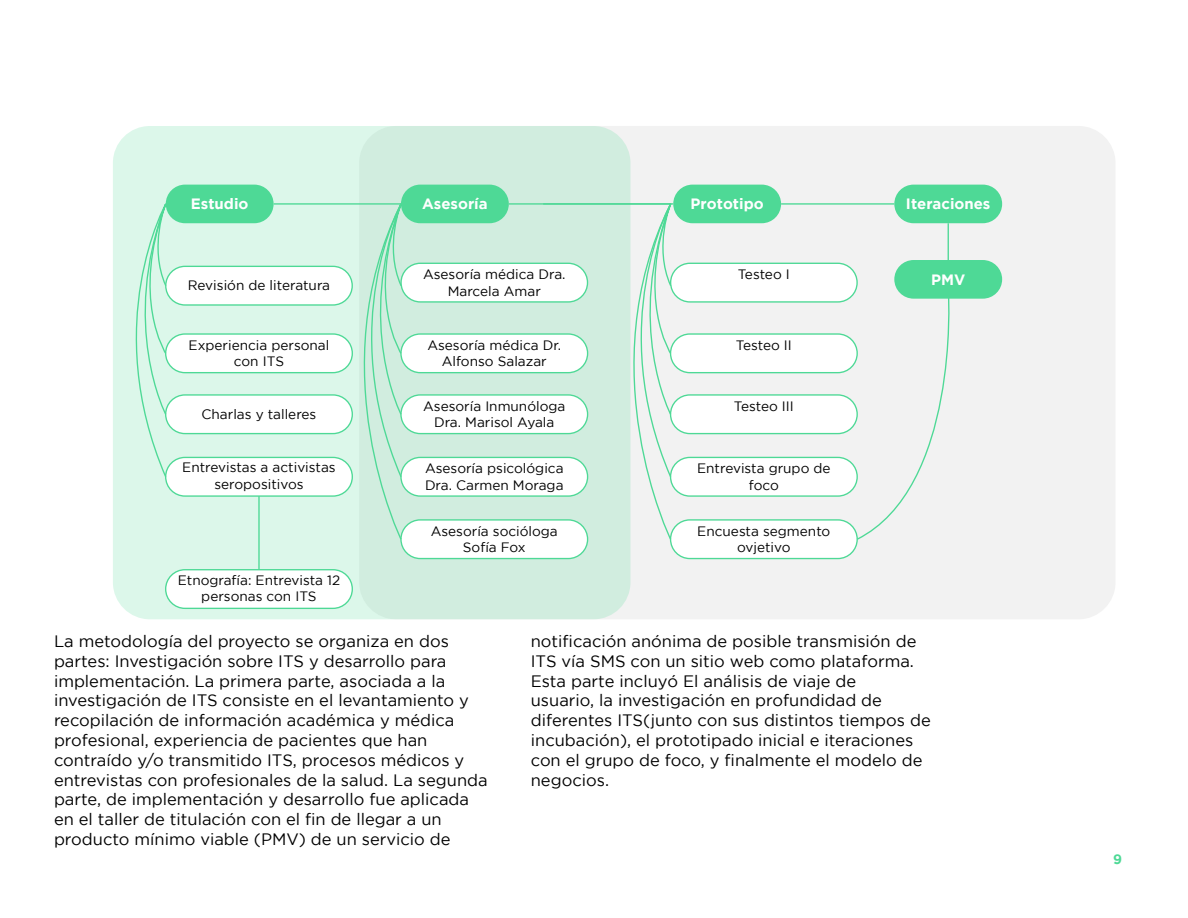
<style>
.page{position:relative;width:1188px;height:918px;background:#fff}
.page>*{position:absolute;margin:0;border:0;box-sizing:border-box;transform-origin:0 0}
.t1{font:16.5px/19.8px "Gotham";color:#000}
.t2{font:700 15px "Gotham";color:#fff}
.t3{font:13.65px/16.4px "Gotham";color:#000;text-align:center}
.t4{font:700 13.5px "Gotham";color:#4ed996}
</style>
<div class="page">
<div style="left:359px;top:126px;width:757px;height:493px;background:#f2f2f2;border-radius:37px"></div>
<div style="left:113px;top:126px;width:517px;height:493px;background:#d1eddf;border-radius:37px"></div>
<div style="left:166px;top:185px;width:108px;height:38px;background:#4ed996;border-radius:19px"></div>
<div style="left:166px;top:266px;width:186px;height:39px;background:#fff;border-radius:19px"></div>
<div style="left:165px;top:266px;width:188px;height:40px;border:1px solid #4ed996;border-radius:19px"></div>
<div style="left:166px;top:334px;width:186px;height:39px;background:#fff;border-radius:19px"></div>
<div style="left:165px;top:333px;width:188px;height:40px;border:1px solid #4ed996;border-radius:19px"></div>
<div style="left:166px;top:395px;width:186px;height:39px;background:#fff;border-radius:19px"></div>
<div style="left:165px;top:394px;width:188px;height:40px;border:1px solid #4ed996;border-radius:19px"></div>
<div style="left:166px;top:457px;width:186px;height:39px;background:#fff;border-radius:19px"></div>
<div style="left:165px;top:457px;width:188px;height:40px;border:1px solid #4ed996;border-radius:19px"></div>
<div style="left:401px;top:185px;width:108px;height:38px;background:#4ed996;border-radius:19px"></div>
<div style="left:673px;top:185px;width:108px;height:38px;background:#4ed996;border-radius:19px"></div>
<div style="left:894px;top:185px;width:108px;height:38px;background:#4ed996;border-radius:19px"></div>
<div style="left:894px;top:260px;width:108px;height:39px;background:#4ed996;border-radius:19px"></div>
<div style="left:166px;top:570px;width:186px;height:38px;background:#fff;border-radius:19px"></div>
<div style="left:165px;top:569px;width:188px;height:40px;border:1px solid #4ed996;border-radius:19px"></div>
<div style="left:401px;top:263px;width:187px;height:39px;background:#fff;border-radius:19px"></div>
<div style="left:400px;top:263px;width:188px;height:40px;border:1px solid #4ed996;border-radius:19px"></div>
<div style="left:401px;top:334px;width:187px;height:39px;background:#fff;border-radius:19px"></div>
<div style="left:400px;top:333px;width:188px;height:40px;border:1px solid #4ed996;border-radius:19px"></div>
<div style="left:401px;top:395px;width:187px;height:39px;background:#fff;border-radius:19px"></div>
<div style="left:400px;top:394px;width:188px;height:40px;border:1px solid #4ed996;border-radius:19px"></div>
<div style="left:401px;top:457px;width:187px;height:39px;background:#fff;border-radius:19px"></div>
<div style="left:400px;top:457px;width:188px;height:40px;border:1px solid #4ed996;border-radius:19px"></div>
<div style="left:401px;top:520px;width:187px;height:39px;background:#fff;border-radius:19px"></div>
<div style="left:400px;top:519px;width:188px;height:40px;border:1px solid #4ed996;border-radius:19px"></div>
<svg style="left:113px;top:204px;width:55px;height:275px"></svg>
<svg style="left:272px;top:203px;width:131px;height:338px"></svg>
<div style="left:671px;top:263px;width:186px;height:39px;background:#fff;border-radius:19px"></div>
<div style="left:670px;top:263px;width:188px;height:40px;border:1px solid #4ed996;border-radius:19px"></div>
<div style="left:671px;top:334px;width:186px;height:39px;background:#fff;border-radius:19px"></div>
<div style="left:670px;top:333px;width:188px;height:40px;border:1px solid #4ed996;border-radius:19px"></div>
<div style="left:671px;top:395px;width:186px;height:39px;background:#fff;border-radius:19px"></div>
<div style="left:670px;top:394px;width:188px;height:40px;border:1px solid #4ed996;border-radius:19px"></div>
<div style="left:671px;top:457px;width:186px;height:39px;background:#fff;border-radius:19px"></div>
<div style="left:670px;top:457px;width:188px;height:40px;border:1px solid #4ed996;border-radius:19px"></div>
<div style="left:671px;top:520px;width:186px;height:39px;background:#fff;border-radius:19px"></div>
<div style="left:670px;top:519px;width:188px;height:40px;border:1px solid #4ed996;border-radius:19px"></div>
<svg style="left:542px;top:205px;width:131px;height:336px"></svg>
<hr style="left:509px;top:203px;width:164px;height:2px;background:#4ed996">
<hr style="left:258px;top:496px;width:2px;height:74px;background:#4ed996">
<hr style="left:781px;top:203px;width:113px;height:2px;background:#4ed996">
<hr style="left:948px;top:223px;width:1px;height:40px;background:#4ed996">
<svg style="left:855px;top:294px;width:104px;height:247px"></svg>
<p class="t2" style="left:191px;top:195px;width:59px">Estudio</p>
<p class="t2" style="left:422px;top:195px;width:67px">Asesoría</p>
<p class="t2" style="left:691px;top:195px;width:75px">Prototipo</p>
<p class="t2" style="left:906px;top:195px;width:86px">Iteraciones</p>
<p class="t3" style="left:423px;top:266px;width:144px">Asesoría médica Dra.<br>Marcela Amar</p>
<p class="t3" style="left:738px;top:266px;width:53px">Testeo I</p>
<p class="t3" style="left:188px;top:276px;width:144px">Revisión de literatura</p>
<p class="t2" style="left:931px;top:271px;width:36px">PMV</p>
<p class="t3" style="left:189px;top:337px;width:142px">Experiencia personal con ITS</p>
<p class="t3" style="left:202px;top:405px;width:116px">Charlas y talleres</p>
<p class="t3" style="left:182px;top:459px;width:155px">Entrevistas a activistas seropositivos</p>
<p class="t3" style="left:178px;top:572px;width:164px">Etnografía: Entrevista 12 personas con ITS</p>
<p class="t3" style="left:427px;top:337px;width:135px">Asesoría médica Dr.<br>Alfonso Salazar</p>
<p class="t3" style="left:423px;top:398px;width:144px">Asesoría Inmunóloga<br>Dra. Marisol Ayala</p>
<p class="t3" style="left:425px;top:460px;width:140px;text-align:left">Asesoría psicológica<br>Dra. Carmen Moraga</p>
<p class="t3" style="left:431px;top:523px;width:129px">Asesoría socióloga<br>Sofía Fox</p>
<p class="t3" style="left:736px;top:337px;width:57px">Testeo II</p>
<p class="t3" style="left:734px;top:398px;width:61px">Testeo III</p>
<p class="t3" style="left:697px;top:460px;width:135px">Entrevista grupo de foco</p>
<p class="t3" style="left:697px;top:523px;width:135px">Encuesta segmento ovjetivo</p>
<p class="t1" style="left:54px;top:631px;width:435px">La metodología del proyecto se organiza en dos partes: Investigación sobre ITS y desarrollo para implementación. La primera parte, asociada a la investigación de ITS consiste en el levantamiento y recopilación de información académica y médica profesional, experiencia de pacientes que han contraído y/o transmitido ITS, procesos médicos y entrevistas con profesionales de la salud. La segunda parte, de implementación y desarrollo fue aplicada en el taller de titulación con el fin de llegar a un producto mínimo viable (PMV) de un servicio de</p>
<p class="t1" style="left:531px;top:631px;width:401px">notificación anónima de posible transmisión de ITS vía SMS con un sitio web como plataforma.<br>Esta parte incluyó El análisis de viaje de<br>usuario, la investigación en profundidad de diferentes ITS(junto con sus distintos tiempos de incubación), el prototipado inicial e iteraciones con el grupo de foco, y finalmente el modelo de negocios.</p>
<p class="t4" style="left:1113px;top:852px;width:10px">9</p>
</div>
